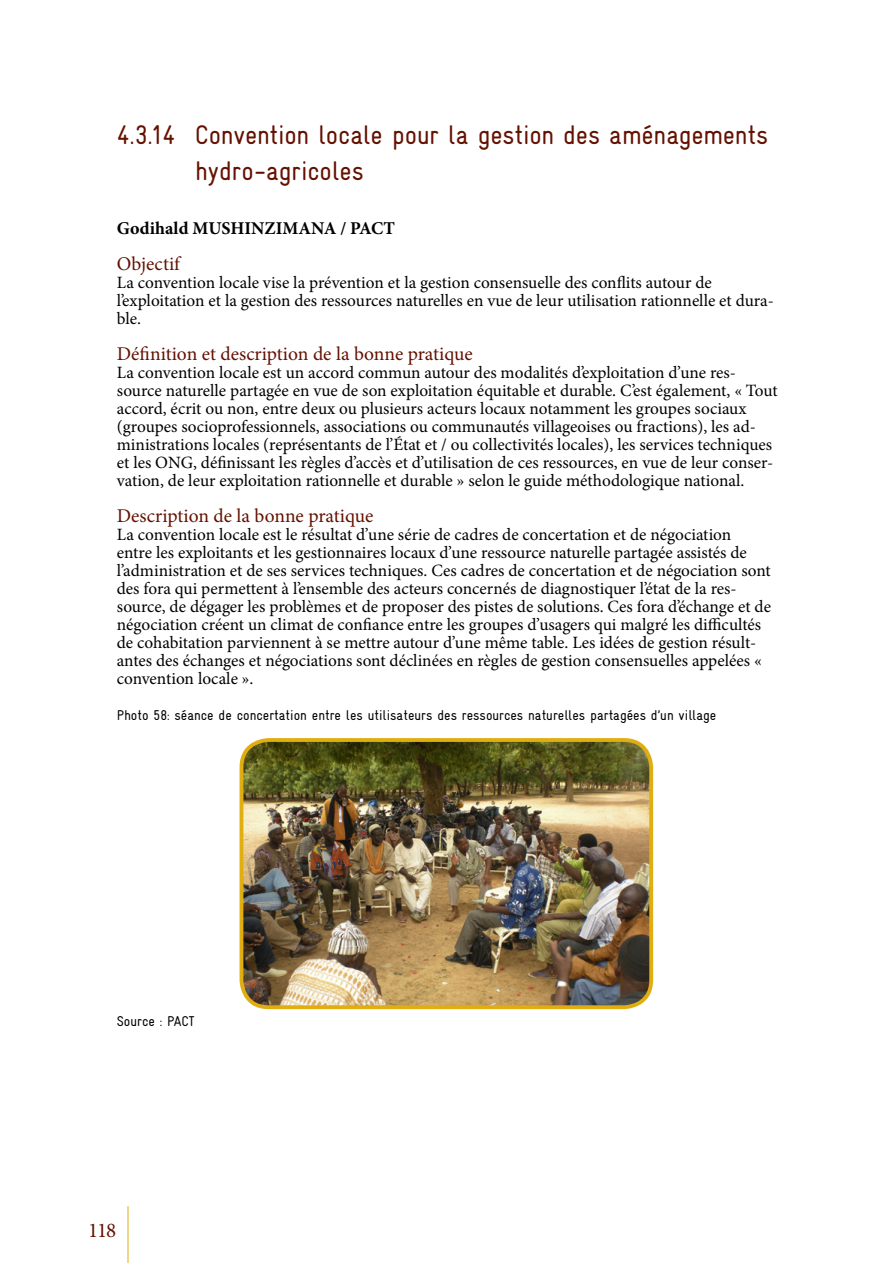
<style>
.page{position:relative;width:893px;height:1263px;background:#fff}
.page>*{position:absolute;margin:0;border:0;box-sizing:border-box;transform-origin:0 0}
.head_3{font:27px/36px "Gravur Condensed";letter-spacing:-.005em;color:#641100}
.t1{font:21px "Minion Pro";color:#641100}
.head_4{font:19.5px "Minion Pro";color:#641100}
.Name{font:700 18px "Minion Pro";color:#000}
.fließ{font:17.25px/18px "Minion Pro";color:#000}
.img_credit{font:14.25px "Gravur Condensed";color:#000}
</style>
<div class="page">
<hr style="left:128px;top:1206px;width:1px;height:57px;background:#e0ae11">
<img style="left:241px;top:740px;width:409px;height:267px">
<div style="left:240px;top:738px;width:413px;height:271px;border:4px solid #e0ae11;border-radius:27px"></div>
<p class="head_3" style="left:195px;top:117px;width:575px;text-indent:-78px">4.3.14 Convention locale pour la gestion des aménagements hydro-agricoles</p>
<p class="Name" style="left:117px;top:216px;width:279px">Godihald MUSHINZIMANA / PACT</p>
<p class="head_4" style="left:117px;top:251px;width:65px">Objectif</p>
<p class="fließ" style="left:117px;top:274px;width:659px">La convention locale vise la prévention et la gestion consensuelle des conflits autour de l’exploitation et la gestion des ressources naturelles en vue de leur utilisation rationnelle et dura&shy;ble.</p>
<p class="head_4" style="left:117px;top:341px;width:357px">Définition et description de la bonne pratique</p>
<p class="fließ" style="left:117px;top:364px;width:662px">La convention locale est un accord commun autour des modalités d’exploitation d’une res&shy;source naturelle partagée en vue de son exploitation équitable et durable. C’est également, « Tout accord, écrit ou non, entre deux ou plusieurs acteurs locaux notamment les groupes sociaux (groupes socioprofessionnels, associations ou communautés villageoises ou fractions), les ad&shy;ministrations locales (représentants de l’État et / ou collectivités locales), les services techniques et les ONG, définissant les règles d’accès et d’utilisation de ces ressources, en vue de leur conser&shy;vation, de leur exploitation rationnelle et durable » selon le guide méthodologique national.</p>
<p class="head_4" style="left:117px;top:503px;width:258px">Description de la bonne pratique</p>
<p class="fließ" style="left:117px;top:526px;width:656px">La convention locale est le résultat d’une série de cadres de concertation et de négociation<br>entre les exploitants et les gestionnaires locaux d’une ressource naturelle partagée assistés de l’administration et de ses services techniques. Ces cadres de concertation et de négociation sont des fora qui permettent à l’ensemble des acteurs concernés de diagnostiquer l’état de la res&shy;source, de dégager les problèmes et de proposer des pistes de solutions. Ces fora d’échange et de négociation créent un climat de confiance entre les groupes d’usagers qui malgré les difficultés de cohabitation parviennent à se mettre autour d’une même table. Les idées de gestion résult&shy;antes des échanges et négociations sont déclinées en règles de gestion consensuelles appelées « convention locale ».</p>
<p class="img_credit" style="left:117px;top:707px;width:601px">Photo 58: séance de concertation entre les utilisateurs des ressources naturelles partagées d’un village</p>
<p class="img_credit" style="left:117px;top:1013px;width:79px">Source : PACT</p>
<p class="t1" style="left:88px;top:1216px;width:30px">118</p>
</div>
